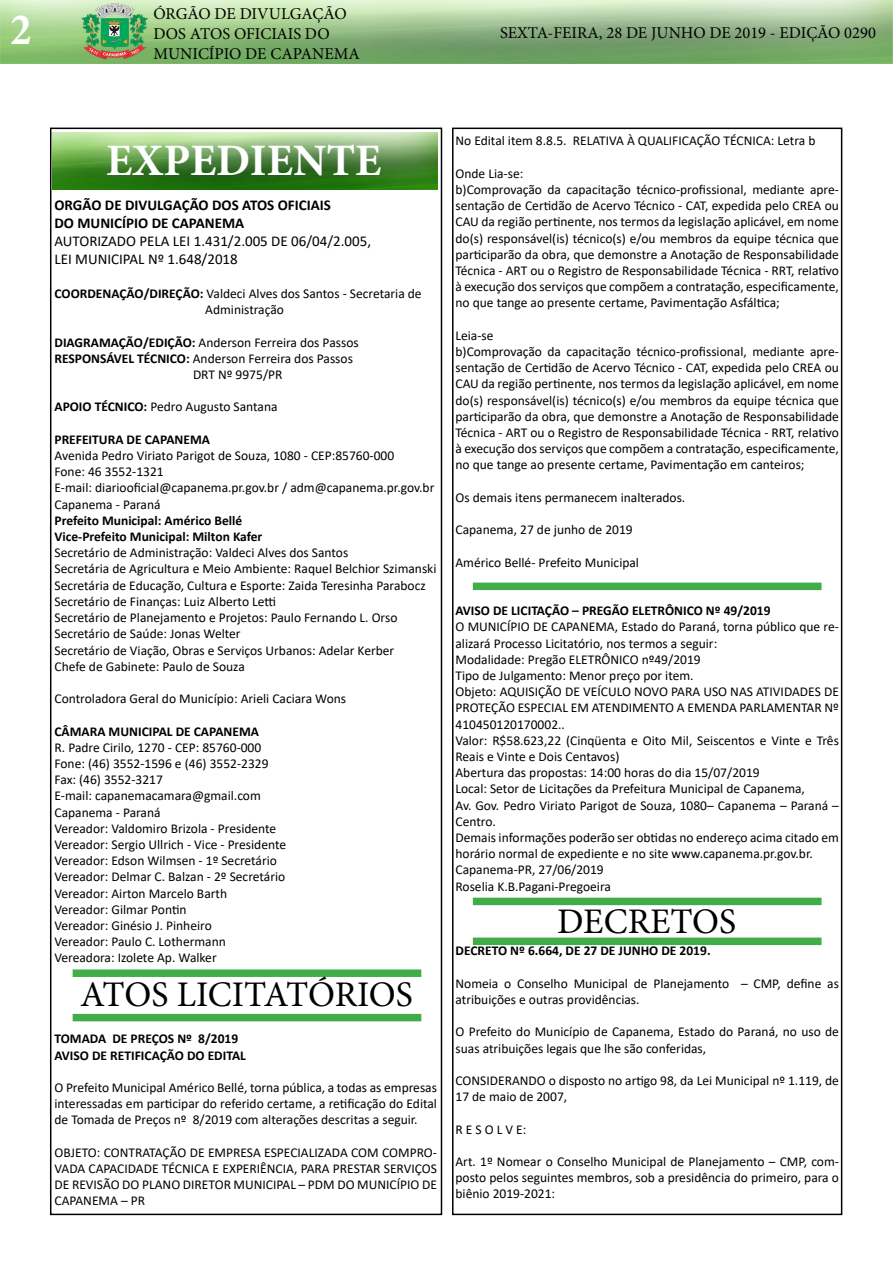
<style>
.page{position:relative;width:893px;height:1263px;background:#fff}
.page>*{position:absolute;margin:0;border:0;box-sizing:border-box;transform-origin:0 0}
.t1{font:700 45px "Minion Pro";color:#fff}
.t2{font:700 condensed 45px "Minion Pro";color:#fff}
.t3{font:36px "Minion Pro";letter-spacing:-.005em;color:#000}
.t4{font:16.5px/19.8px "Minion Pro";color:#000}
.t5{font:15px/18px "Calibri";color:#000}
.t6{font:700 15px/18px "Calibri";color:#000}
.t7{font:13.5px/16.2px "Calibri";color:#000}
.t8{font:700 13.5px/16.2px "Calibri";color:#000}
.s1{font-weight:700}
</style>
<div class="page">
<div style="left:50px;top:128px;width:392px;height:1087px;border:2px solid #000"></div>
<img style="left:0;top:0;width:893px;height:64px">
<div style="left:452px;top:128px;width:390px;height:1087px;border:2px solid #000"></div>
<img style="left:53px;top:132px;width:384px;height:58px">
<div style="left:73px;top:969px;width:348px;height:8px;background:#41ad49"></div>
<div style="left:73px;top:1014px;width:348px;height:7px;background:#41ad49"></div>
<div style="left:473px;top:898px;width:348px;height:7px;background:#41ad49"></div>
<div style="left:473px;top:937px;width:348px;height:8px;background:#41ad49"></div>
<div style="left:473px;top:583px;width:348px;height:7px;background:#41ad49"></div>
<h1 class="t2" style="left:11px;top:-1px;width:22px">2</h1>
<p class="t4" style="left:153px;top:4px;width:208px">ÓRGÃO DE DIVULGAÇÃO<br>DOS ATOS OFICIAIS DO<br>MUNICÍPIO DE CAPANEMA</p>
<p class="t4" style="left:500px;top:23px;width:377px">SEXTA-FEIRA, 28 DE JUNHO DE 2019 - EDIÇÃO 0290</p>
<h1 class="t1" style="left:106px;top:129px;width:277px">EXPEDIENTE</h1>
<p class="t6" style="left:54px;top:196px;width:278px">ORGÃO DE DIVULGAÇÃO DOS ATOS OFICIAIS<br>DO MUNICÍPIO DE CAPANEMA</p>
<p class="t5" style="left:54px;top:231px;width:318px">AUTORIZADO PELA LEI 1.431/2.005 DE 06/04/2.005,<br>LEI MUNICIPAL Nº 1.648/2018</p>
<p class="t7" style="left:205px;top:285px;width:218px;text-indent:-151px"><span class="s1">COORDENAÇÃO/DIREÇÃO:</span> Valdeci Alves dos Santos - Secretaria de<br>Administração</p>
<p class="t7" style="left:54px;top:334px;width:306px"><span class="s1">DIAGRAMAÇÃO/EDIÇÃO:</span> Anderson Ferreira dos Passos</p>
<p class="t7" style="left:54px;top:350px;width:300px"><span class="s1">RESPONSÁVEL TÉCNICO:</span> Anderson Ferreira dos Passos</p>
<p class="t7" style="left:193px;top:366px;width:91px">DRT Nº 9975/PR</p>
<p class="t7" style="left:54px;top:398px;width:225px"><span class="s1">APOIO TÉCNICO:</span> Pedro Augusto Santana</p>
<p class="t8" style="left:54px;top:431px;width:157px">PREFEITURA DE CAPANEMA</p>
<p class="t7" style="left:54px;top:447px;width:381px">Avenida Pedro Viriato Parigot de Souza, 1080 - CEP:85760-000<br>Fone: 46 3552-1321<br>E-mail: diariooficial@capanema.pr.gov.br / adm@capanema.pr.gov.br Capanema - Paraná</p>
<p class="t8" style="left:54px;top:512px;width:209px">Prefeito Municipal: Américo Bellé<br>Vice-Prefeito Municipal: Milton Kafer</p>
<p class="t7" style="left:54px;top:544px;width:384px">Secretário de Administração: Valdeci Alves dos Santos<br>Secretária de Agricultura e Meio Ambiente: Raquel Belchior Szimanski Secretária de Educação, Cultura e Esporte: Zaida Teresinha Parabocz Secretário de Finanças: Luiz Alberto Letti<br>Secretário de Planejamento e Projetos: Paulo Fernando L. Orso Secretário de Saúde: Jonas Welter<br>Secretário de Viação, Obras e Serviços Urbanos: Adelar Kerber<br>Chefe de Gabinete: Paulo de Souza</p>
<p class="t7" style="left:54px;top:690px;width:293px">Controladora Geral do Município: Arieli Caciara Wons</p>
<p class="t8" style="left:54px;top:723px;width:206px">CÂMARA MUNICIPAL DE CAPANEMA</p>
<p class="t7" style="left:54px;top:739px;width:233px">R. Padre Cirilo, 1270 - CEP: 85760-000<br>Fone: (46) 3552-1596 e (46) 3552-2329<br>Fax: (46) 3552-3217<br>E-mail: capanemacamara@gmail.com Capanema - Paraná<br>Vereador: Valdomiro Brizola - Presidente Vereador: Sergio Ullrich - Vice - Presidente Vereador: Edson Wilmsen - 1º Secretário Vereador: Delmar C. Balzan - 2º Secretário Vereador: Airton Marcelo Barth<br>Vereador: Gilmar Pontin<br>Vereador: Ginésio J. Pinheiro<br>Vereador: Paulo C. Lothermann Vereadora: Izolete Ap. Walker</p>
<h2 class="t3" style="left:80px;top:970px;width:334px">ATOS LICITATÓRIOS</h2>
<p class="t8" style="left:54px;top:1030px;width:193px">TOMADA DE PREÇOS Nº 8/2019<br>AVISO DE RETIFICAÇÃO DO EDITAL</p>
<p class="t7" style="left:54px;top:1079px;width:384px;text-align:justify">O Prefeito Municipal Américo Bellé, torna pública, a todas as empresas interessadas em participar do referido certame, a retificação do Edital de Tomada de Preços nº 8/2019 com alterações descritas a seguir.</p>
<p class="t7" style="left:54px;top:1144px;width:384px;text-align:justify">OBJETO: CONTRATAÇÃO DE EMPRESA ESPECIALIZADA COM COMPRO-VADA CAPACIDADE TÉCNICA E EXPERIÊNCIA, PARA PRESTAR SERVIÇOS DE REVISÃO DO PLANO DIRETOR MUNICIPAL – PDM DO MUNICÍPIO DE CAPANEMA – PR</p>
<p class="t7" style="left:455px;top:132px;width:361px">No Edital item 8.8.5. RELATIVA À QUALIFICAÇÃO TÉCNICA: Letra b</p>
<p class="t7" style="left:455px;top:165px;width:385px">Onde Lia-se:<br>b)Comprovação da capacitação técnico-profissional, mediante apre&shy;sentação de Certidão de Acervo Técnico - CAT, expedida pelo CREA ou CAU da região pertinente, nos termos da legislação aplicável, em nome do(s) responsável(is) técnico(s) e/ou membros da equipe técnica que participarão da obra, que demonstre a Anotação de Responsabilidade Técnica - ART ou o Registro de Responsabilidade Técnica - RRT, relativo à execução dos serviços que compõem a contratação, especificamente, no que tange ao presente certame, Pavimentação Asfáltica;</p>
<p class="t7" style="left:455px;top:327px;width:385px">Leia-se<br>b)Comprovação da capacitação técnico-profissional, mediante apre&shy;sentação de Certidão de Acervo Técnico - CAT, expedida pelo CREA ou CAU da região pertinente, nos termos da legislação aplicável, em nome do(s) responsável(is) técnico(s) e/ou membros da equipe técnica que participarão da obra, que demonstre a Anotação de Responsabilidade Técnica - ART ou o Registro de Responsabilidade Técnica - RRT, relativo à execução dos serviços que compõem a contratação, especificamente, no que tange ao presente certame, Pavimentação em canteiros;</p>
<p class="t7" style="left:455px;top:489px;width:231px">Os demais itens permanecem inalterados.</p>
<p class="t7" style="left:455px;top:521px;width:179px">Capanema, 27 de junho de 2019</p>
<p class="t7" style="left:455px;top:554px;width:185px">Américo Bellé- Prefeito Municipal</p>
<p class="t8" style="left:455px;top:602px;width:317px">AVISO DE LICITAÇÃO – PREGÃO ELETRÔNICO Nº 49/2019</p>
<p class="t7" style="left:455px;top:618px;width:385px">O MUNICÍPIO DE CAPANEMA, Estado do Paraná, torna público que re&shy;alizará Processo Licitatório, nos termos a seguir:<br>Modalidade: Pregão ELETRÔNICO nº49/2019<br>Tipo de Julgamento: Menor preço por item.<br>Objeto: AQUISIÇÃO DE VEÍCULO NOVO PARA USO NAS ATIVIDADES DE PROTEÇÃO ESPECIAL EM ATENDIMENTO A EMENDA PARLAMENTAR Nº 410450120170002..<br>Valor: R$58.623,22 (Cinqüenta e Oito Mil, Seiscentos e Vinte e Três Reais e Vinte e Dois Centavos)<br>Abertura das propostas: 14:00 horas do dia 15/07/2019<br>Local: Setor de Licitações da Prefeitura Municipal de Capanema,<br>Av. Gov. Pedro Viriato Parigot de Souza, 1080– Capanema – Paraná – Centro.<br>Demais informações poderão ser obtidas no endereço acima citado em horário normal de expediente e no site www.capanema.pr.gov.br.<br>Capanema-PR, 27/06/2019<br>Roselia K.B.Pagani-Pregoeira</p>
<h2 class="t3" style="left:557px;top:897px;width:181px">DECRETOS</h2>
<p class="t8" style="left:455px;top:943px;width:257px">DECRETO Nº 6.664, DE 27 DE JUNHO DE 2019.</p>
<p class="t7" style="left:455px;top:975px;width:385px">Nomeia o Conselho Municipal de Planejamento – CMP, define as atribuições e outras providências.</p>
<p class="t7" style="left:455px;top:1023px;width:385px">O Prefeito do Município de Capanema, Estado do Paraná, no uso de suas atribuições legais que lhe são conferidas,</p>
<p class="t7" style="left:455px;top:1072px;width:385px">CONSIDERANDO o disposto no artigo 98, da Lei Municipal nº 1.119, de<br>17 de maio de 2007,</p>
<p class="t7" style="left:455px;top:1121px;width:72px">R E S O L V E:</p>
<p class="t7" style="left:455px;top:1153px;width:385px;text-align:justify">Art. 1º Nomear o Conselho Municipal de Planejamento – CMP, com&shy;posto pelos seguintes membros, sob a presidência do primeiro, para o biênio 2019-2021:</p>
</div>
